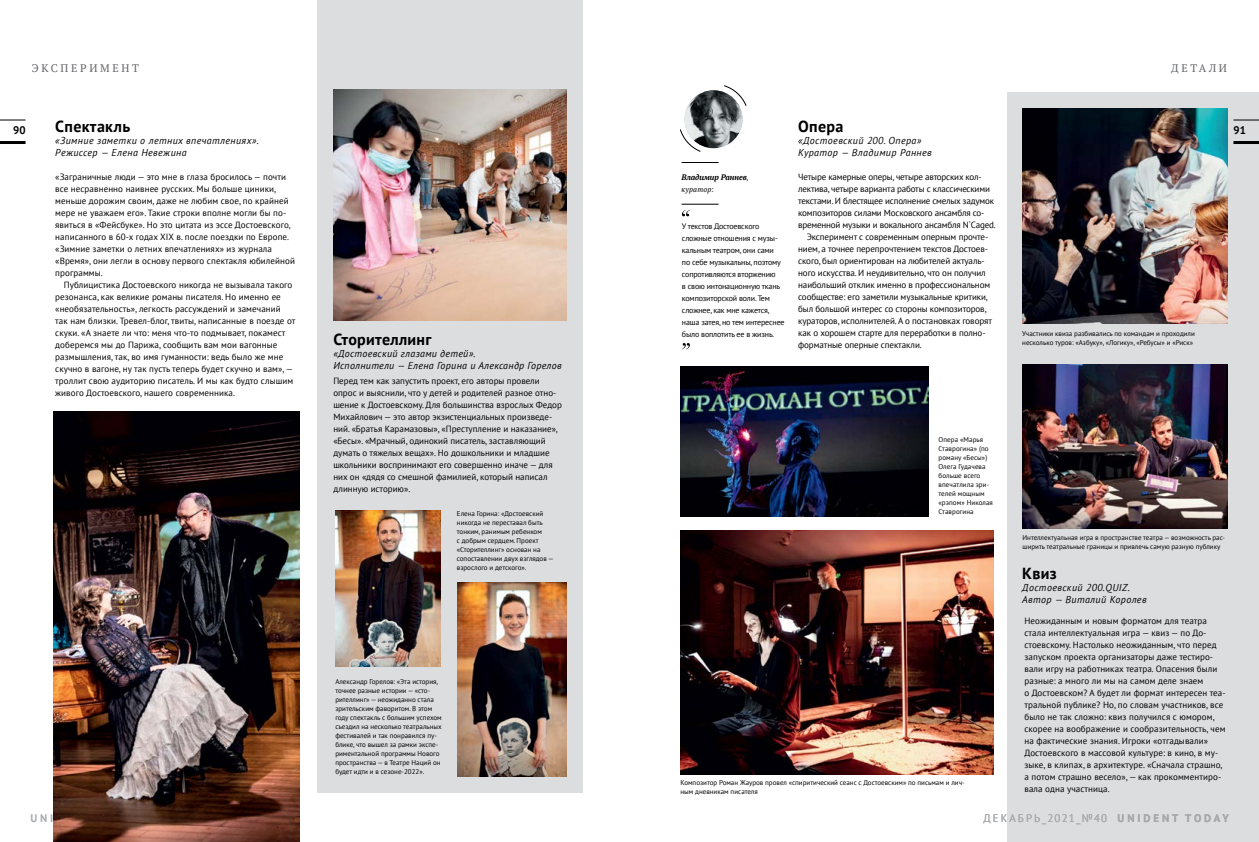
<style>
.page{position:relative;width:1259px;height:842px;background:#fff}
.page>*{position:absolute;margin:0;border:0;box-sizing:border-box;transform-origin:0 0}
.t1{font:700 16px "PT Sans";letter-spacing:.02em;color:#000}
.t2{font:11px "PT Sans";letter-spacing:.19em;color:#a7a9ac}
.t3{font:11px "PT Serif";letter-spacing:.24em;color:#636466}
.t4{font:700 11px "PT Sans";color:#000}
.t5{font:italic 10px/12px "PT Sans";letter-spacing:.04em;color:#000}
.t6{font:9px/12px "PT Sans";color:#000}
.t7{font:9px "PT Sans";letter-spacing:-.02em;color:#000}
.t8{font:8px/12px "PT Sans";letter-spacing:-.02em;color:#000}
.t9{font:italic 700 8px "PT Serif";letter-spacing:-.01em;color:#000}
.t10{font:italic 7.5px "PT Serif";letter-spacing:.025em;color:#000}
.t11{font:7px/9px "PT Sans";color:#000}
.s1{font-weight:400;font-size:7.5px}
.s2{font-weight:700}
</style>
<div class="page">
<div style="left:1007px;top:93px;width:252px;height:749px;background:#dcdddf"></div>
<div style="left:317px;top:0;width:266px;height:792px;background:#dcdddf"></div>
<hr style="left:1233px;top:141px;width:26px;height:3px;background:#000">
<hr style="left:0;top:141px;width:26px;height:3px;background:#000">
<svg style="left:1233px;top:120px;width:26px;height:1px"></svg>
<svg style="left:0;top:120px;width:26px;height:1px"></svg>
<svg style="left:724px;top:85px;width:22px;height:21px"></svg>
<svg style="left:680px;top:129px;width:21px;height:23px"></svg>
<img style="left:684px;top:90px;width:58px;height:58px;border-radius:29px">
<hr style="left:681px;top:162px;width:37px;height:1px;background:#000">
<hr style="left:681px;top:204px;width:37px;height:1px;background:#000">
<img style="left:1022px;top:108px;width:205px;height:216px">
<img style="left:333px;top:89px;width:233px;height:231px">
<img style="left:53px;top:412px;width:246px;height:430px">
<img style="left:680px;top:530px;width:313px;height:244px">
<img style="left:1022px;top:365px;width:205px;height:163px">
<img style="left:458px;top:582px;width:108px;height:194px">
<img style="left:335px;top:511px;width:106px;height:155px">
<svg style="left:682px;top:210px;width:8px;height:6px"></svg>
<svg style="left:682px;top:343px;width:8px;height:6px"></svg>
<img style="left:680px;top:366px;width:248px;height:150px">
<p class="t3" style="left:32px;top:61px;width:108px">ЭКСПЕРИМЕНТ</p>
<p class="t3" style="left:1171px;top:61px;width:57px">ДЕТАЛИ</p>
<h1 class="t1" style="left:55px;top:116px;width:76px">Спектакль</h1>
<p class="t5" style="left:55px;top:135px;width:205px">«Зимние заметки о летних впечатлениях».<br>Режиссер — Елена Невежина</p>
<p class="t6" style="left:55px;top:171px;width:241px">«Заграничные люди — это мне в глаза бросилось — почти все несравненно наивнее русских. Мы больше циники, меньше дорожим своим, даже не любим свое, по крайней мере не уважаем его». Такие строки вполне могли бы по&shy;явиться в «Фейсбуке». Но это цитата из эссе Достоевского, написанного в 60-х годах XIX в. после поездки по Европе. «Зимние заметки о летних впечатлениях» из журнала «Время», они легли в основу первого спектакля юбилейной программы.</p>
<p class="t6" style="left:55px;top:279px;width:242px;text-indent:9px">Публицистика Достоевского никогда не вызывала такого резонанса, как великие романы писателя. Но именно ее «необязательность», легкость рассуждений и замечаний так нам близки. Тревел-блог, твиты, написанные в поезде от скуки. «А знаете ли что: меня что-то подмывает, покамест доберемся мы до Парижа, сообщить вам мои вагонные размышления, так, во имя гуманности: ведь было же мне скучно в вагоне, ну так пусть теперь будет скучно и вам», — троллит свою аудиторию писатель. И мы как будто слышим живого Достоевского, нашего современника.</p>
<h1 class="t1" style="left:798px;top:116px;width:47px">Опера</h1>
<p class="t5" style="left:798px;top:135px;width:135px">«Достоевский 200. Опера»<br>Куратор — Владимир Раннев</p>
<p class="t7" style="left:798px;top:171px;width:185px">Четыре камерные оперы, четыре авторских кол-</p>
<p class="t7" style="left:798px;top:183px;width:193px">лектива, четыре варианта работы с классическими</p>
<p class="t7" style="left:798px;top:195px;width:197px">текстами. И блестящее исполнение смелых задумок</p>
<p class="t7" style="left:798px;top:207px;width:188px">композиторов силами Московского ансамбля со-</p>
<p class="t7" style="left:798px;top:219px;width:199px">временной музыки и вокального ансамбля N`Caged.</p>
<p class="t6" style="left:806px;top:231px;width:183px">Эксперимент с современным оперным прочте-</p>
<p class="t6" style="left:798px;top:243px;width:191px">нием, а точнее перепрочтением текстов Достоев-</p>
<p class="t6" style="left:798px;top:255px;width:188px">ского, был ориентирован на любителей актуаль-</p>
<p class="t6" style="left:798px;top:267px;width:189px">ного искусства. И неудивительно, что он получил</p>
<p class="t6" style="left:798px;top:279px;width:193px">наибольший отклик именно в профессиональном</p>
<p class="t6" style="left:798px;top:291px;width:191px">сообществе: его заметили музыкальные критики,</p>
<p class="t6" style="left:798px;top:303px;width:190px">был большой интерес со стороны композиторов,</p>
<p class="t6" style="left:798px;top:315px;width:195px">кураторов, исполнителей. А о постановках говорят</p>
<p class="t6" style="left:798px;top:327px;width:189px">как о хорошем старте для переработки в полно-</p>
<p class="t6" style="left:798px;top:339px;width:125px">форматные оперные спектакли.</p>
<p class="t4" style="left:13px;top:123px;width:14px">90</p>
<p class="t4" style="left:1233px;top:123px;width:14px">91</p>
<p class="t9" style="left:681px;top:172px;width:69px">Владимир Раннев<span class="s1">,</span></p>
<p class="t10" style="left:681px;top:185px;width:34px">куратор:</p>
<p class="t8" style="left:682px;top:220px;width:104px">У текстов Достоевского сложные отношения с музы&shy;кальным театром, они сами<br>по себе музыкальны, поэтому сопротивляются вторжению<br>в свою интонационную ткань композиторской воли. Тем сложнее, как мне кажется, наша затея, но тем интереснее было воплотить ее в жизнь.</p>
<p class="t11" style="left:1022px;top:329px;width:174px">Участники квиза разбивались по командам и проходили несколько туров: «Азбуку», «Логику», «Ребусы» и «Риск»</p>
<h1 class="t1" style="left:333px;top:329px;width:100px">Сторителлинг</h1>
<p class="t5" style="left:333px;top:348px;width:230px">«Достоевский глазами детей».<br>Исполнители — Елена Горина и Александр Горелов</p>
<p class="t6" style="left:333px;top:375px;width:230px">Перед тем как запустить проект, его авторы провели опрос и выяснили, что у детей и родителей разное отно&shy;шение к Достоевскому. Для большинства взрослых Федор Михайлович — это автор экзистенциальных произведе&shy;ний. «Братья Карамазовы», «Преступление и наказание», «Бесы». «Мрачный, одинокий писатель, заставляющий думать о тяжелых вещах». Но дошкольники и младшие школьники воспринимают его совершенно иначе — для них он «дядя со смешной фамилией, который написал длинную историю».</p>
<p class="t11" style="left:938px;top:435px;width:56px">Опера «Марья<br>Ставрогина» (по роману «Бесы»)<br>Олега Гудачева больше всего впечатлила зри&shy;телей мощным «рэпом» Николая<br>Ставрогина</p>
<p class="t11" style="left:457px;top:509px;width:98px">Елена Горина: «Достоевский никогда не переставал быть тонким, ранимым ребенком<br>с добрым сердцем. Проект «Сторителлинг» основан на сопоставлении двух взглядов — взрослого и детского».</p>
<p class="t11" style="left:1022px;top:533px;width:204px">Интеллектуальная игра в пространстве театра — возможность рас&shy;ширить театральные границы и привлечь самую разную публику</p>
<h1 class="t1" style="left:1022px;top:563px;width:36px">Квиз</h1>
<p class="t5" style="left:1022px;top:582px;width:126px">Достоевский 200.QUIZ.<br>Автор — Виталий Королев</p>
<p class="t11" style="left:335px;top:677px;width:108px">Александр Горелов: «Эта история, точнее разные истории — «сто&shy;рителлинг» — неожиданно стала зрительским фаворитом. В этом году спектакль с большим успехом съездил на несколько театральных фестивалей и так понравился пу&shy;блике, что вышел за рамки экспе&shy;риментальной программы Нового пространства — в Театре Наций он будет идти и в сезоне-2022».</p>
<p class="t11" style="left:680px;top:778px;width:286px">Композитор Роман Жауров провел «спиритический сеанс с Достоевским» по письмам и лич&shy;ным дневникам писателя</p>
<p class="t6" style="left:1024px;top:615px;width:203px">Неожиданным и новым форматом для театра стала интеллектуальная игра — квиз — по До&shy;стоевскому. Настолько неожиданным, что перед запуском проекта организаторы даже тестиро&shy;вали игру на работниках театра. Опасения были разные: а много ли мы на самом деле знаем<br>о Достоевском? А будет ли формат интересен теа&shy;тральной публике? Но, по словам участников, все было не так сложно: квиз получился с юмором, скорее на воображение и сообразительность, чем на фактические знания. Игроки «отгадывали» Достоевского в массовой культуре: в кино, в му&shy;зыке, в клипах, в архитектуре. «Сначала страшно, а потом страшно весело», — как прокомментиро&shy;вала одна участница.</p>
<p class="t2" style="left:983px;top:811px;width:247px">ДЕКАБРЬ_2021_№40 <span class="s2">UNIDENT TODAY</span></p>
</div>
